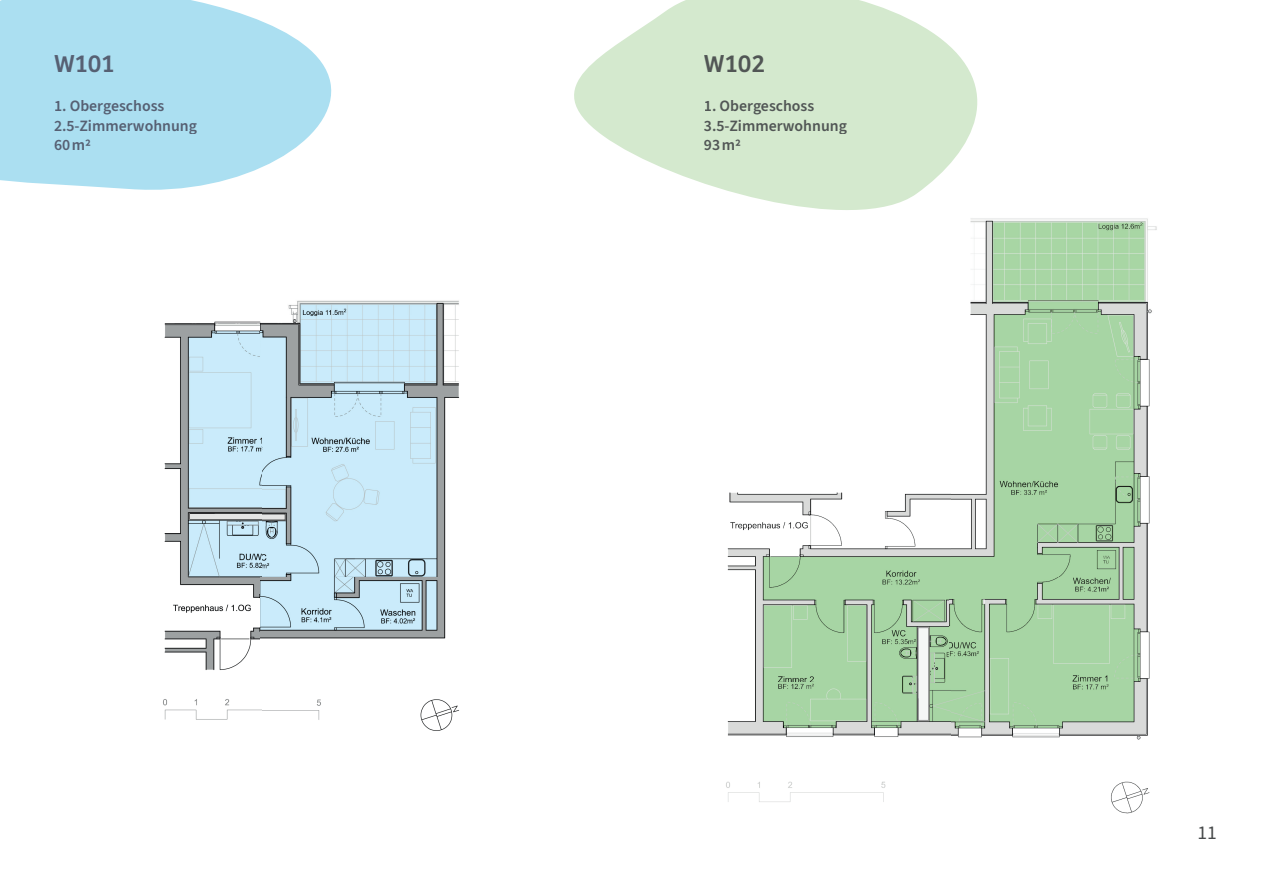
<style>
.page{position:relative;width:1263px;height:893px;background:#fff}
.page>*{position:absolute;margin:0;border:0;box-sizing:border-box;transform-origin:0 0}
.t1{font:25.5px "Bree";color:#566073}
.t2{font:25.5px "Bree";color:#515655}
.t3{font:19.5px "Source Sans Pro";color:#484b4c}
.t4{font:600 15.75px/19.4px "Source Sans Pro";color:#566073}
.t5{font:600 15.75px/19.4px "Source Sans Pro";color:#515655}
</style>
<div class="page">
<img style="left:950px;top:218px;width:207px;height:596px">
<img style="left:726px;top:492px;width:224px;height:310px">
<img style="left:261px;top:300px;width:199px;height:431px">
<img style="left:163px;top:321px;width:98px;height:399px">
<svg style="left:0;top:0;width:332px;height:190px;fill:#abdff1"></svg>
<svg style="left:574px;top:0;width:432px;height:237px;fill:#d4e9ce"></svg>
<div style="left:54px;top:55px;width:60px;height:18px;background:#abdff1"></div>
<div style="left:55px;top:100px;width:109px;height:15px;background:#abdff1"></div>
<div style="left:55px;top:119px;width:142px;height:15px;background:#abdff1"></div>
<div style="left:55px;top:140px;width:29px;height:10px;background:#abdff1"></div>
<svg style="left:86px;top:139px;width:4px;height:7px"></svg>
<div style="left:704px;top:55px;width:61px;height:18px;background:#d4e9ce"></div>
<div style="left:705px;top:100px;width:109px;height:15px;background:#d4e9ce"></div>
<div style="left:704px;top:119px;width:143px;height:15px;background:#d4e9ce"></div>
<div style="left:704px;top:140px;width:30px;height:10px;background:#d4e9ce"></div>
<svg style="left:736px;top:139px;width:4px;height:7px"></svg>
<h1 class="t1" style="left:54px;top:44px;width:61px">W101</h1>
<p class="t4" style="left:54px;top:97px;width:145px">1. Obergeschoss<br>2.5-Zimmerwohnung<br>60 m2</p>
<h1 class="t2" style="left:704px;top:44px;width:63px">W102</h1>
<p class="t5" style="left:704px;top:97px;width:145px">1. Obergeschoss<br>3.5-Zimmerwohnung<br>93 m2</p>
<p class="t3" style="left:1197px;top:819px;width:21px">11</p>
</div>
